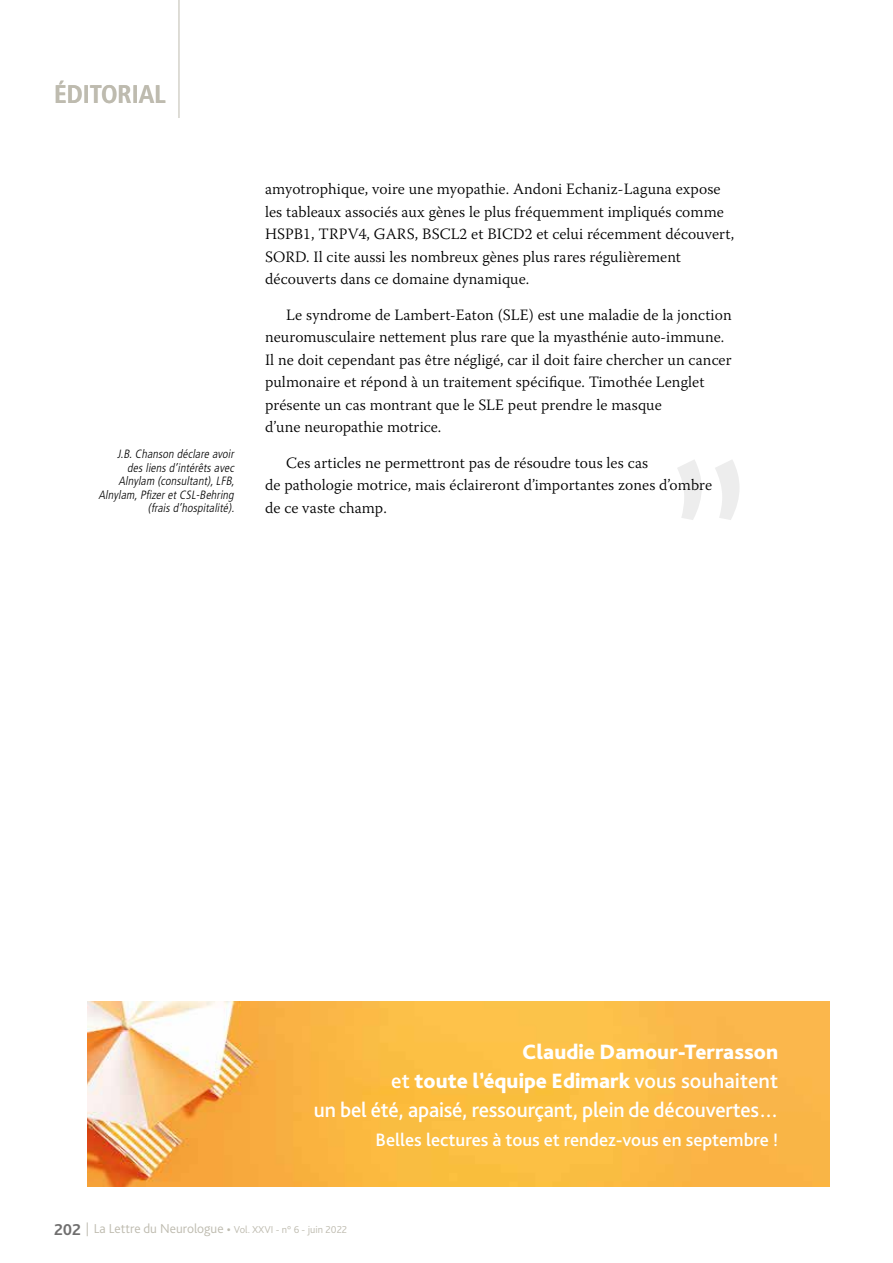
<style>
.page{position:relative;width:893px;height:1263px;background:#fff}
.page>*{position:absolute;margin:0;border:0;box-sizing:border-box;transform-origin:0 0}
.t1{font:225px "Bliss Pro";color:#ededed}
.t2{font:700 condensed 25.5px "Frutiger LT Std";color:#bebbaf}
.t3{font:500 21.75px/29px "Bliss Pro";letter-spacing:-.01em;color:#fff;text-align:right}
.t4{font:500 18.75px "Bliss Pro";color:#fff}
.t5{font:300 15.75px/22.5px "Warnock Pro";letter-spacing:.005em;color:#000}
.t6{font:300 13.5px "Bliss Pro";color:#bebbaf}
.t7{font:italic 300 condensed 12px/13.5px "Frutiger LT Std";color:#000;text-align:right}
.s1{font-weight:800}
.s2{font-weight:700;font-size:16.5px;color:#706f6f}
.s3{font-size:10.5px}
</style>
<div class="page">
<hr style="left:179px;top:0;width:1px;height:118px;background:#bebbaf">
<img style="left:88px;top:1002px;width:741px;height:184px">
<h2 class="t2" style="left:54px;top:79px;width:113px">ÉDITORIAL</h2>
<p class="t7" style="left:98px;top:448px;width:140px">J.B.Chanson déclare avoir desliensd’intérêtsavec<br>Alnylam (consultant),LFB,<br>Alnylam,PfizeretCSL-Behring (fraisd’hospitalité).</p>
<p class="t5" style="left:265px;top:178px;width:471px">amyotrophique, voire une myopathie. Andoni Echaniz-Laguna expose les tableaux associés aux gènes le plus fréquemment impliqués comme HSPB1, TRPV4, GARS, BSCL2 et BICD2 et celui récemment découvert, SORD. Il cite aussi les nombreux gènes plus rares régulièrement découverts dans ce domaine dynamique.</p>
<p class="t5" style="left:265px;top:303px;width:468px;text-indent:21px">Le syndrome de Lambert-Eaton (SLE) est une maladie de la jonction neuromusculaire nettement plus rare que la myasthénie auto-immune.<br>Il ne doit cependant pas être négligé, car il doit faire chercher un cancer pulmonaire et répond à un traitement spécifique. Timothée Lenglet présente un cas montrant que le SLE peut prendre le masque<br>d’une neuropathie motrice.</p>
<p class="t5" style="left:265px;top:451px;width:449px;text-indent:21px">Ces articles ne permettront pas de résoudre tous les cas<br>de pathologie motrice, mais éclaireront d’importantes zones d’ombre de ce vaste champ.</p>
<h1 class="t1" style="left:664px;top:406px;width:91px">”</h1>
<h3 class="t3" style="left:314px;top:1037px;width:466px"><span class="s1">Claudie Damour-Terrasson<br></span>et <span class="s1">toute l’équipe Edimark</span> vous souhaitent<br>un bel été, apaisé, ressourçant, plein de découvertes…</h3>
<p class="t4" style="left:376px;top:1128px;width:404px">Belles lectures à tous et rendez-vous en septembre !</p>
<p class="t6" style="left:54px;top:1220px;width:295px"><span class="s2">202</span> | La Lettre du Neurologue • <span class="s3">Vol. XXVI - n° 6 - juin 2022</span></p>
</div>
